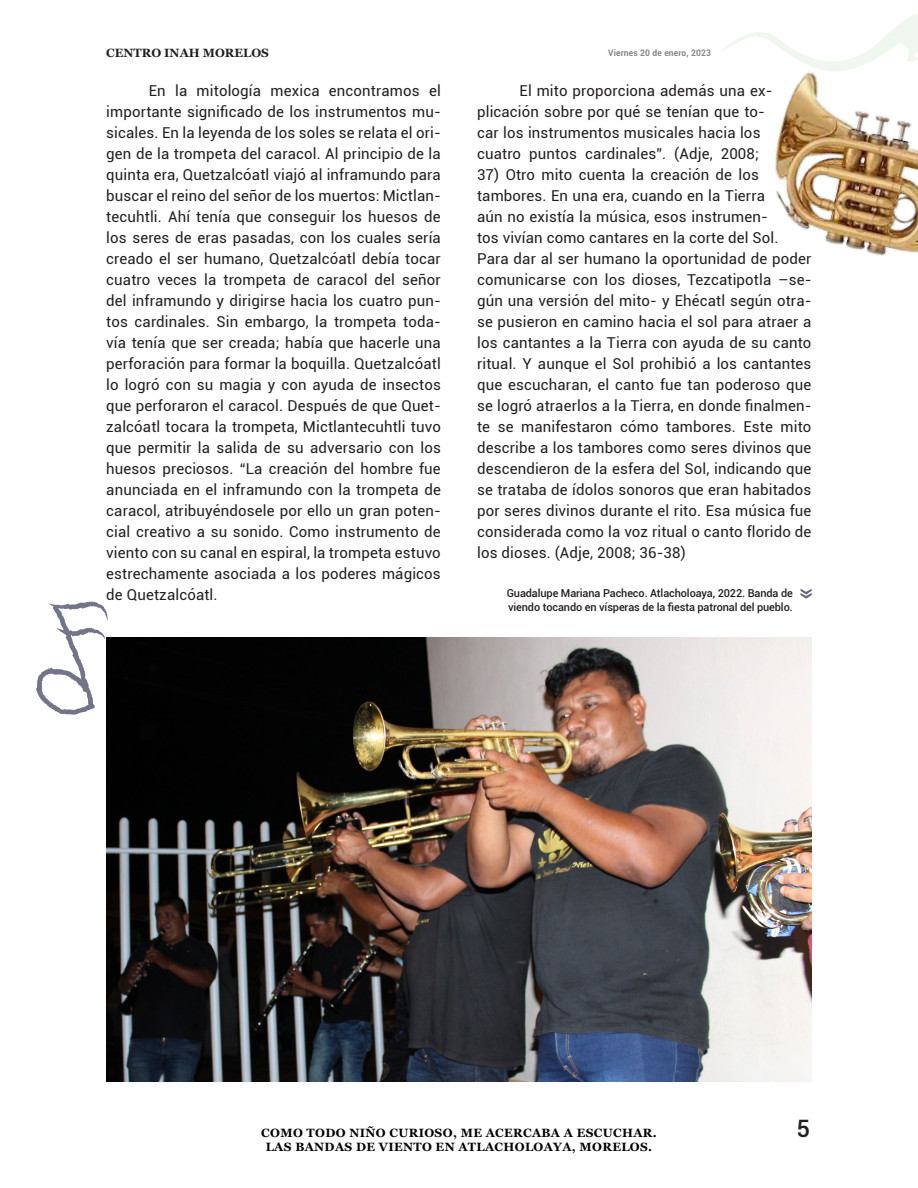
<style>
.page{position:relative;width:918px;height:1188px;background:#fff}
.page>*{position:absolute;margin:0;border:0;box-sizing:border-box;transform-origin:0 0}
.t1{font:500 24px "Roboto";color:#231f20}
.TEXTO_COMPLETO{font:15px/21px "Roboto";letter-spacing:.01em;color:#231f20}
.t2{font:700 12px "Georgia";letter-spacing:.03em;color:#000001}
.t3{font:700 12px "Georgia";color:#231f20}
.t4{font:500 10.95px/13.5px "Roboto";letter-spacing:-.01em;color:#231f20}
.t5{font:700 9px "Roboto";letter-spacing:.02em;color:#878787;scale:.94 1}
</style>
<div class="page">
<svg style="left:36px;top:601px;width:72px;height:114px"></svg>
<img style="left:106px;top:638px;width:706px;height:444px">
<img style="left:775px;top:72px;width:143px;height:184px">
<svg style="left:801px;top:589px;width:11px;height:10px"></svg>
<svg style="left:722px;top:14px;width:196px;height:57px"></svg>
<p class="t3" style="left:106px;top:45px;width:164px">CENTRO INAH MORELOS</p>
<p class="t5" style="left:608px;top:47px;width:111px">Viernes 20 de enero, 2023</p>
<p class="TEXTO_COMPLETO" style="left:106px;top:80px;width:336px;text-align:justify;text-indent:43px">En la mitología mexica encontramos el importante significado de los instrumentos mu&shy;sicales. En la leyenda de los soles se relata el ori&shy;gen de la trompeta del caracol. Al principio de la quinta era, Quetzalcóatl viajó al inframundo para buscar el reino del señor de los muertos: Mictlan&shy;tecuhtli. Ahí tenía que conseguir los huesos de los seres de eras pasadas, con los cuales sería creado el ser humano, Quetzalcóatl debía tocar cuatro veces la trompeta de caracol del señor del inframundo y dirigirse hacia los cuatro pun&shy;tos cardinales. Sin embargo, la trompeta toda&shy;vía tenía que ser creada; había que hacerle una perforación para formar la boquilla. Quetzalcóatl lo logró con su magia y con ayuda de insectos que perforaron el caracol. Después de que Quet&shy;zalcóatl tocara la trompeta, Mictlantecuhtli tuvo que permitir la salida de su adversario con los huesos preciosos. “La creación del hombre fue anunciada en el inframundo con la trompeta de caracol, atribuyéndosele por ello un gran poten&shy;cial creativo a su sonido. Como instrumento de viento con su canal en espiral, la trompeta estuvo estrechamente asociada a los poderes mágicos de Quetzalcóatl.</p>
<p class="TEXTO_COMPLETO" style="left:477px;top:80px;width:297px;text-indent:43px">El mito proporciona además una ex&shy;plicación sobre por qué se tenían que to&shy;car los instrumentos musicales hacia los cuatro puntos cardinales”. (Adje, 2008;</p>
<p class="TEXTO_COMPLETO" style="left:477px;top:164px;width:336px">37) Otro mito cuenta la creación de los tambores. En una era, cuando en la Tierra<br>aún no existía la música, esos instrumen-<br>tos vivían como cantares en la corte del Sol.<br>Para dar al ser humano la oportunidad de poder comunicarse con los dioses, Tezcatipotla –se&shy;gún una versión del mito- y Ehécatl según otra&shy;se pusieron en camino hacia el sol para atraer a los cantantes a la Tierra con ayuda de su canto ritual. Y aunque el Sol prohibió a los cantantes que escucharan, el canto fue tan poderoso que se logró atraerlos a la Tierra, en donde finalmen&shy;te se manifestaron cómo tambores. Este mito describe a los tambores como seres divinos que descendieron de la esfera del Sol, indicando que se trataba de ídolos sonoros que eran habitados por seres divinos durante el rito. Esa música fue considerada como la voz ritual o canto florido de los dioses. (Adje, 2008; 36-38)</p>
<p class="t4" style="left:507px;top:586px;width:288px">Guadalupe Mariana Pacheco. Atlacholoaya, 2022. Banda de viendo tocando en vísperas de la fiesta patronal del pueblo.</p>
<p class="t2" style="left:261px;top:1125px;width:397px">COMO TODO NIÑO CURIOSO, ME ACERCABA A ESCUCHAR.</p>
<h1 class="t1" style="left:796px;top:1112px;width:15px">5</h1>
<p class="t2" style="left:266px;top:1139px;width:388px">LAS BANDAS DE VIENTO EN ATLACHOLOAYA, MORELOS.</p>
</div>
